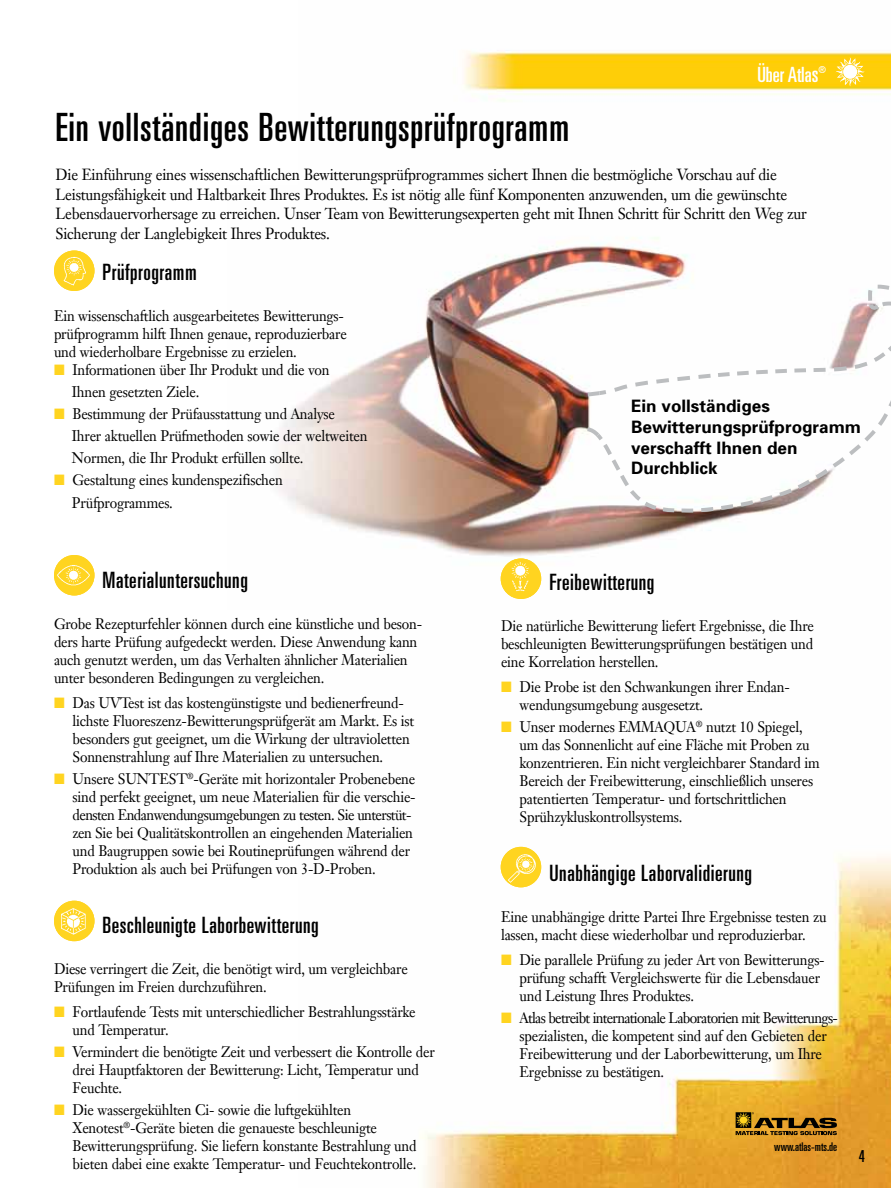
<style>
.page{position:relative;width:891px;height:1188px;background:#fff}
.page>*{position:absolute;margin:0;border:0;box-sizing:border-box;transform-origin:0 0}
.t1{font:ultra-condensed 39px "Univers";letter-spacing:.02em;color:#000}
.t2{font:ultra-condensed 22.5px "Univers";letter-spacing:.025em;color:#000}
.t3{font:ultra-condensed 21px "Univers";color:#fff}
.t4{font:700 17.1px/20.5px "Univers";color:#000}
.t5{font:ultra-condensed 16.5px "Univers";color:#000}
.t6{font:15.75px/19.5px "Janson Text LT";letter-spacing:-.015em;color:#000;scale:.93 1}
.t7{font:15px/18px "Janson Text LT";letter-spacing:-.015em;color:#000;scale:.93 1}
.t8{font:ultra-condensed 12px "Univers";color:#000}
.t9{font:ultra-condensed 9.6px "Univers";color:#fff}
.s1{font-size:22.5px}
.s2{color:#ffd420}
</style>
<div class="page">
<img style="left:420px;top:50px;width:471px;height:1138px">
<img style="left:277px;top:185px;width:614px;height:424px">
<svg style="left:592px;top:285px;width:299px;height:228px"></svg>
<svg style="left:587px;top:389px;width:37px;height:86px"></svg>
<svg style="left:836px;top:57px;width:29px;height:29px"></svg>
<div style="left:54px;top:250px;width:40px;height:41px;background:#ffd420;border-radius:20px"></div>
<img style="left:61px;top:254px;width:28px;height:34px">
<div style="left:54px;top:555px;width:40px;height:41px;background:#ffd420;border-radius:20px"></div>
<img style="left:57px;top:561px;width:34px;height:27px">
<div style="left:54px;top:901px;width:40px;height:40px;background:#ffd420;border-radius:20px"></div>
<img style="left:59px;top:908px;width:30px;height:29px">
<div style="left:501px;top:558px;width:40px;height:41px;background:#ffd420;border-radius:20px"></div>
<img style="left:508px;top:559px;width:24px;height:33px">
<div style="left:501px;top:847px;width:40px;height:40px;background:#ffd420;border-radius:20px"></div>
<img style="left:507px;top:852px;width:30px;height:32px">
<svg style="left:736px;top:1112px;width:101px;height:23px"></svg>
<h3 class="t3" style="left:757px;top:63px;width:63px">Über Atla<span class="s1">s</span></h3>
<p class="t9" style="left:818px;top:64px;width:9px">®</p>
<h1 class="t1" style="left:56px;top:105px;width:515px">Ein vollständiges Bewitterungsprüfprogramm</h1>
<p class="t6" style="left:56px;top:165px;width:809px">Die Einführung eines wissenschaftlichen Bewitterungsprüfprogrammes sichert Ihnen die bestmögliche Vorschau auf die Leistungsfähigkeit und Haltbarkeit Ihres Produktes. Es ist nötig alle fünf Komponenten anzuwenden, um die gewünschte Lebensdauervorhersage zu erreichen. Unser Team von Bewitterungsexperten geht mit Ihnen Schritt für Schritt den Weg zur Sicherung der Langlebigkeit Ihres Produktes.</p>
<h2 class="t2" style="left:103px;top:259px;width:96px">Prüfprogramm</h2>
<p class="t7" style="left:54px;top:307px;width:316px">Ein wissenschaftlich ausgearbeitetes Bewitterungs&shy;prüfprogramm hilft Ihnen genaue, reproduzierbare und wiederholbare Ergebnisse zu erzielen.</p>
<p class="t7" style="left:72px;top:359px;width:279px;line-height:22px;text-indent:-18px"><span class="s2">■</span> Informationen über Ihr Produkt und die von<br>Ihnen gesetzten Ziele.</p>
<p class="t7" style="left:72px;top:403px;width:319px;line-height:22px;text-indent:-18px"><span class="s2">■</span> Bestimmung der Prüfausstattung und Analyse<br>Ihrer aktuellen Prüfmethoden sowie der weltweiten<br>Normen, die Ihr Produkt erfüllen sollte.</p>
<p class="t7" style="left:72px;top:469px;width:228px;line-height:22px;text-indent:-18px"><span class="s2">■</span> Gestaltung eines kundenspezifischen<br>Prüfprogrammes.</p>
<p class="t4" style="left:631px;top:396px;width:232px">Ein vollständiges<br>Bewitterungsprüfprogramm verschafft Ihnen den<br>Durchblick</p>
<h2 class="t2" style="left:103px;top:567px;width:147px">Materialuntersuchung</h2>
<p class="t7" style="left:54px;top:615px;width:397px">Grobe Rezepturfehler können durch eine künstliche und beson&shy;ders harte Prüfung aufgedeckt werden. Diese Anwendung kann auch genutzt werden, um das Verhalten ähnlicher Materialien unter besonderen Bedingungen zu vergleichen.</p>
<p class="t7" style="left:73px;top:694px;width:369px;text-indent:-19px"><span class="s2">■</span> Das UVTest ist das kostengünstigste und bedienerfreund&shy;lichste Fluoreszenz-Bewitterungsprüfgerät am Markt. Es ist besonders gut geeignet, um die Wirkung der ultravioletten Sonnenstrahlung auf Ihre Materialien zu untersuchen.</p>
<p class="t7" style="left:73px;top:770px;width:371px;text-indent:-19px"><span class="s2">■</span> Unsere SUNTEST<sup>®</sup>-Geräte mit horizontaler Probenebene sind perfekt geeignet, um neue Materialien für die verschie&shy;densten Endanwendungsumgebungen zu testen. Sie unterstüt&shy;zen Sie bei Qualitätskontrollen an eingehenden Materialien und Baugruppen sowie bei Routineprüfungen während der Produktion als auch bei Prüfungen von 3-D-Proben.</p>
<h2 class="t2" style="left:103px;top:912px;width:218px">Beschleunigte Laborbewitterung</h2>
<p class="t7" style="left:54px;top:960px;width:382px">Diese verringert die Zeit, die benötigt wird, um vergleichbare<br>Prüfungen im Freien durchzuführen.</p>
<p class="t7" style="left:73px;top:1003px;width:371px;text-indent:-19px"><span class="s2">■</span> Fortlaufende Tests mit unterschiedlicher Bestrahlungsstärke und Temperatur.</p>
<p class="t7" style="left:73px;top:1043px;width:391px;text-indent:-19px"><span class="s2">■</span> Vermindert die benötigte Zeit und verbessert die Kontrolle der drei Hauptfaktoren der Bewitterung: Licht, Temperatur und<br>Feuchte.</p>
<p class="t7" style="left:73px;top:1101px;width:371px;text-indent:-19px"><span class="s2">■</span> Die wassergekühlten Ci- sowie die luftgekühlten Xenotest<sup>®</sup>-Geräte bieten die genaueste beschleunigte Bewitterungsprüfung. Sie liefern konstante Bestrahlung und bieten dabei eine exakte Temperatur- und Feuchtekontrolle.</p>
<h2 class="t2" style="left:550px;top:569px;width:106px">Freibewitterung</h2>
<p class="t7" style="left:501px;top:617px;width:338px;text-align:justify">Die natürliche Bewitterung liefert Ergebnisse, die Ihre beschleunigten Bewitterungsprüfungen bestätigen und eine Korrelation herstellen.</p>
<p class="t7" style="left:520px;top:678px;width:292px;text-indent:-19px"><span class="s2">■</span> Die Probe ist den Schwankungen ihrer Endan&shy;wendungsumgebung ausgesetzt.</p>
<p class="t7" style="left:520px;top:718px;width:324px;text-indent:-19px"><span class="s2">■</span> Unser modernes EMMAQUA<sup>®</sup> nutzt 10 Spiegel, um das Sonnenlicht auf eine Fläche mit Proben zu konzentrieren. Ein nicht vergleichbarer Standard im Bereich der Freibewitterung, einschließlich unseres patentierten Temperatur- und fortschrittlichen Sprühzykluskontrollsystems.</p>
<h2 class="t2" style="left:501px;top:860px;width:30px">U</h2>
<h2 class="t2" style="left:559px;top:860px;width:194px">nabhängige Laborvalidierung</h2>
<p class="t7" style="left:501px;top:908px;width:352px">Eine unabhängige dritte Partei Ihre Ergebnisse testen zu lassen, macht diese wiederholbar und reproduzierbar.</p>
<p class="t7" style="left:520px;top:950px;width:330px;text-indent:-19px"><span class="s2">■</span> Die parallele Prüfung zu jeder Art von Bewitterungs&shy;prüfung schafft Vergleichswerte für die Lebensdauer und Leistung Ihres Produktes.</p>
<p class="t7" style="left:520px;top:1009px;width:344px;text-indent:-19px"><span class="s2">■</span> Atlas betreibt internationale Laboratorien mit Bewitterungs&shy;spezialisten, die kompetent sind auf den Gebieten der Freibewitterung und der Laborbewitterung, um Ihre Ergebnisse zu bestätigen.</p>
<p class="t8" style="left:774px;top:1140px;width:64px">www.atlas-mts.de</p>
<p class="t5" style="left:859px;top:1147px;width:8px">4</p>
</div>
